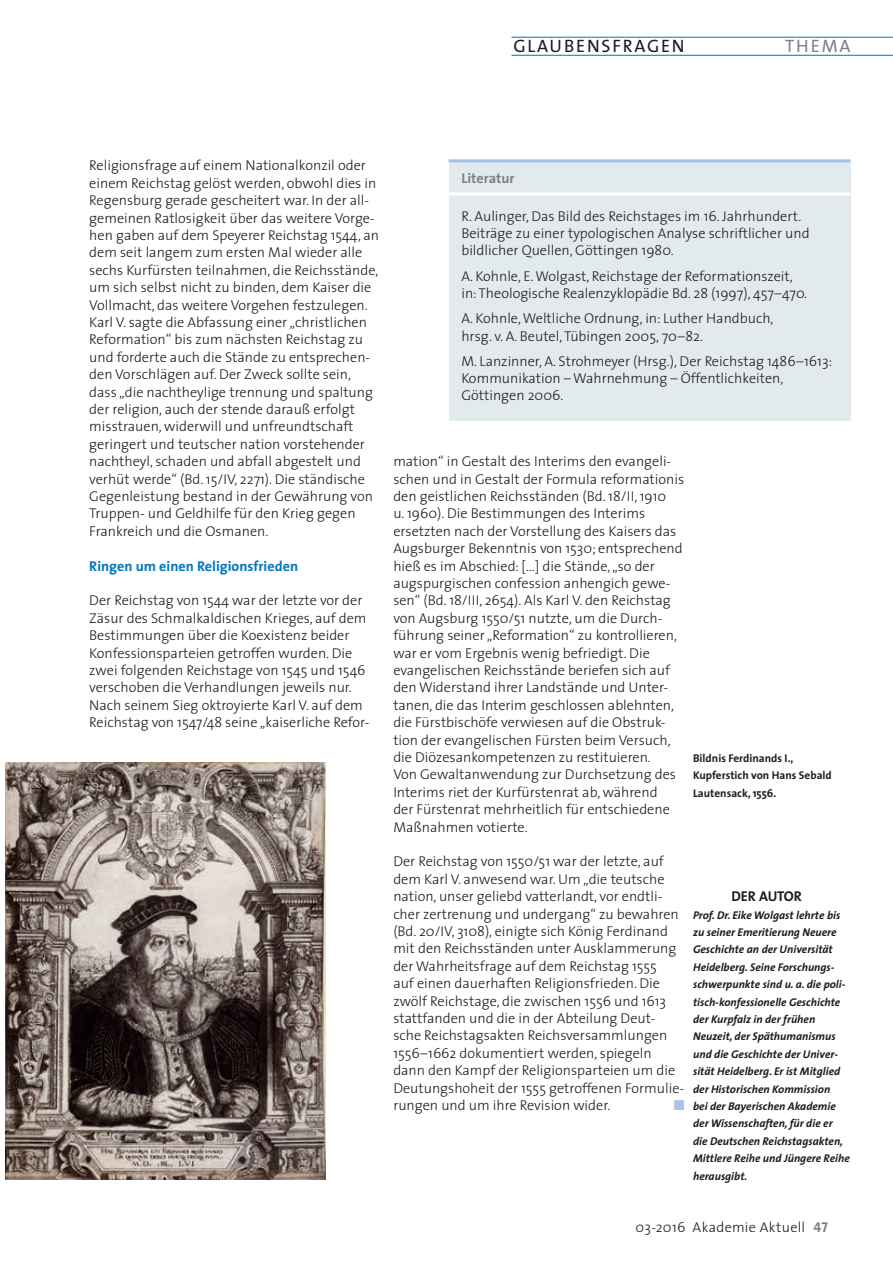
<style>
.page{position:relative;width:893px;height:1263px;background:#fff}
.page>*{position:absolute;margin:0;border:0;box-sizing:border-box;transform-origin:0 0}
.t1{font:18px "The Sans";letter-spacing:.1em;color:#1b1c20}
.t2{font:18px "The Sans";letter-spacing:.095em;color:#818084}
.t3{font:300 14.25px/17.4px "The Sans";color:#1b1c20}
.t4{font:700 14.25px "The Sans";color:#0076be}
.t5{font:300 14.25px "The Sans";letter-spacing:.02em;color:#1b1c20}
.t6{font:700 14.25px "The Sans";color:#818084}
.t7{font:700 14.25px "The Sans";letter-spacing:-.005em;color:#1b1c20}
.t8{font:14.25px "Zapf Dingbats ITC";color:#acc3e5}
.t9{font:italic 700 11.25px/17.4px "The Sans";color:#1b1c20}
.t10{font:700 11.25px/17.4px "The Sans";color:#1b1c20}
.s1{font-family:"The Sans Bold Caps";font-weight:400;color:#818084}
</style>
<div class="page">
<div style="left:449px;top:159px;width:401px;height:261px;background:#e3eaee"></div>
<hr style="left:449px;top:159px;width:401px;height:3px;background:#a2c3e7">
<hr style="left:449px;top:192px;width:401px;height:3px;background:#fff">
<img style="left:6px;top:762px;width:319px;height:418px">
<hr style="left:512px;top:55px;width:381px;height:1px;background:#0076be">
<hr style="left:512px;top:37px;width:381px;height:1px;background:#0076be">
<p class="t1" style="left:514px;top:31px;width:173px">GLAUBENSFRAGEN</p>
<p class="t2" style="left:785px;top:31px;width:67px">THEMA</p>
<p class="t3" style="left:89px;top:156px;width:291px">Religionsfrage auf einem Nationalkonzil oder einem Reichstag gelöst werden, obwohl dies in Regensburg gerade gescheitert war. In der all&shy;gemeinen Ratlosigkeit über das weitere Vorge&shy;hen gaben auf dem Speyerer Reichstag 1544, an dem seit langem zum ersten Mal wieder alle sechs Kurfürsten teilnahmen, die Reichsstände, um sich selbst nicht zu binden, dem Kaiser die Vollmacht, das weitere Vorgehen festzulegen.<br>Karl V. sagte die Abfassung einer „christlichen Reformation“ bis zum nächsten Reichstag zu und forderte auch die Stände zu entsprechen&shy;den Vorschlägen auf. Der Zweck sollte sein, dass „die nachtheylige trennung und spaltung der religion, auch der stende darauß erfolgt misstrauen, widerwill und unfreundtschaft geringert und teutscher nation vorstehender nachtheyl, schaden und abfall abgestelt und verhüt werde“ (Bd. 15/IV, 2271). Die ständische Gegenleistung bestand in der Gewährung von Truppen- und Geldhilfe für den Krieg gegen Frankreich und die Osmanen.</p>
<p class="t4" style="left:89px;top:554px;width:210px">Ringen um einen Religionsfrieden</p>
<p class="t3" style="left:89px;top:591px;width:282px">Der Reichstag von 1544 war der letzte vor der Zäsur des Schmalkaldischen Krieges, auf dem Bestimmungen über die Koexistenz beider Konfessionsparteien getroffen wurden. Die zwei folgenden Reichstage von 1545 und 1546 verschoben die Verhandlungen jeweils nur.<br>Nach seinem Sieg oktroyierte Karl V. auf dem Reichstag von 1547/48 seine „kaiserliche Refor-</p>
<p class="t6" style="left:461px;top:166px;width:55px">Literatur</p>
<p class="t3" style="left:461px;top:207px;width:350px">R. Aulinger, Das Bild des Reichstages im 16. Jahrhundert.<br>Beiträge zu einer typologischen Analyse schriftlicher und bildlicher Quellen, Göttingen 1980.</p>
<p class="t3" style="left:461px;top:267px;width:347px">A. Kohnle, E. Wolgast, Reichstage der Reformationszeit, in: Theologische Realenzyklopädie Bd. 28 (1997), 457–470.</p>
<p class="t3" style="left:461px;top:310px;width:314px">A. Kohnle, Weltliche Ordnung, in: Luther Handbuch, hrsg. v. A. Beutel, Tübingen 2005, 70–82.</p>
<p class="t3" style="left:461px;top:352px;width:373px">M. Lanzinner, A. Strohmeyer (Hrsg.), Der Reichstag 1486–1613:<br>Kommunikation – Wahrnehmung – Öffentlichkeiten,<br>Göttingen 2006.</p>
<p class="t3" style="left:393px;top:452px;width:292px">mation“ in Gestalt des Interims den evangeli&shy;schen und in Gestalt der Formula reformationis den geistlichen Reichsständen (Bd. 18/II, 1910<br>u. 1960). Die Bestimmungen des Interims ersetzten nach der Vorstellung des Kaisers das Augsburger Bekenntnis von 1530; entsprechend hieß es im Abschied: […] die Stände, „so der augspurgischen confession anhengich gewe&shy;sen“ (Bd. 18/III, 2654). Als Karl V. den Reichstag von Augsburg 1550/51 nutzte, um die Durch&shy;führung seiner „Reformation“ zu kontrollieren, war er vom Ergebnis wenig befriedigt. Die evangelischen Reichsstände beriefen sich auf den Widerstand ihrer Landstände und Unter&shy;tanen, die das Interim geschlossen ablehnten, die Fürstbischöfe verwiesen auf die Obstruk&shy;tion der evangelischen Fürsten beim Versuch, die Diözesankompetenzen zu restituieren.<br>Von Gewaltanwendung zur Durchsetzung des Interims riet der Kurfürstenrat ab, während<br>der Fürstenrat mehrheitlich für entschiedene Maßnahmen votierte.</p>
<p class="t3" style="left:393px;top:852px;width:292px">Der Reichstag von 1550/51 war der letzte, auf dem Karl V. anwesend war. Um „die teutsche nation, unser geliebd vatterlandt, vor endtli&shy;cher zertrenung und undergang“ zu bewahren (Bd. 20/IV, 3108), einigte sich König Ferdinand mit den Reichsständen unter Ausklammerung der Wahrheitsfrage auf dem Reichstag 1555<br>auf einen dauerhaften Religionsfrieden. Die zwölf Reichstage, die zwischen 1556 und 1613 stattfanden und die in der Abteilung Deut&shy;sche Reichstagsakten Reichsversammlungen 1556–1662 dokumentiert werden, spiegeln dann den Kampf der Religionsparteien um die Deutungshoheit der 1555 getroffenen Formulie&shy;rungen und um ihre Revision wider.</p>
<p class="t8" style="left:674px;top:1098px;width:12px">■</p>
<p class="t10" style="left:693px;top:749px;width:140px">Bildnis Ferdinands I.,<br>Kupferstich von Hans Sebald<br>Lautensack, 1556.</p>
<p class="t7" style="left:731px;top:884px;width:72px">DER AUTOR</p>
<p class="t9" style="left:693px;top:906px;width:158px">Prof. Dr. Eike Wolgast lehrte bis zu seiner Emeritierung Neuere<br>Geschichte an der Universität<br>Heidelberg. Seine Forschungs&shy;schwerpunkte sind u. a. die poli&shy;tisch-konfessionelle Geschichte der Kurpfalz in der frühen<br>Neuzeit, der Späthumanismus und die Geschichte der Univer&shy;sität Heidelberg. Er ist Mitglied der Historischen Kommission<br>bei der Bayerischen Akademie der Wissenschaften, für die er die Deutschen Reichstagsakten,<br>Mittlere Reihe und Jüngere Reihe herausgibt.</p>
<p class="t5" style="left:636px;top:1215px;width:194px">03-2016 Akademie Aktuell <span class="s1">47</span></p>
</div>
